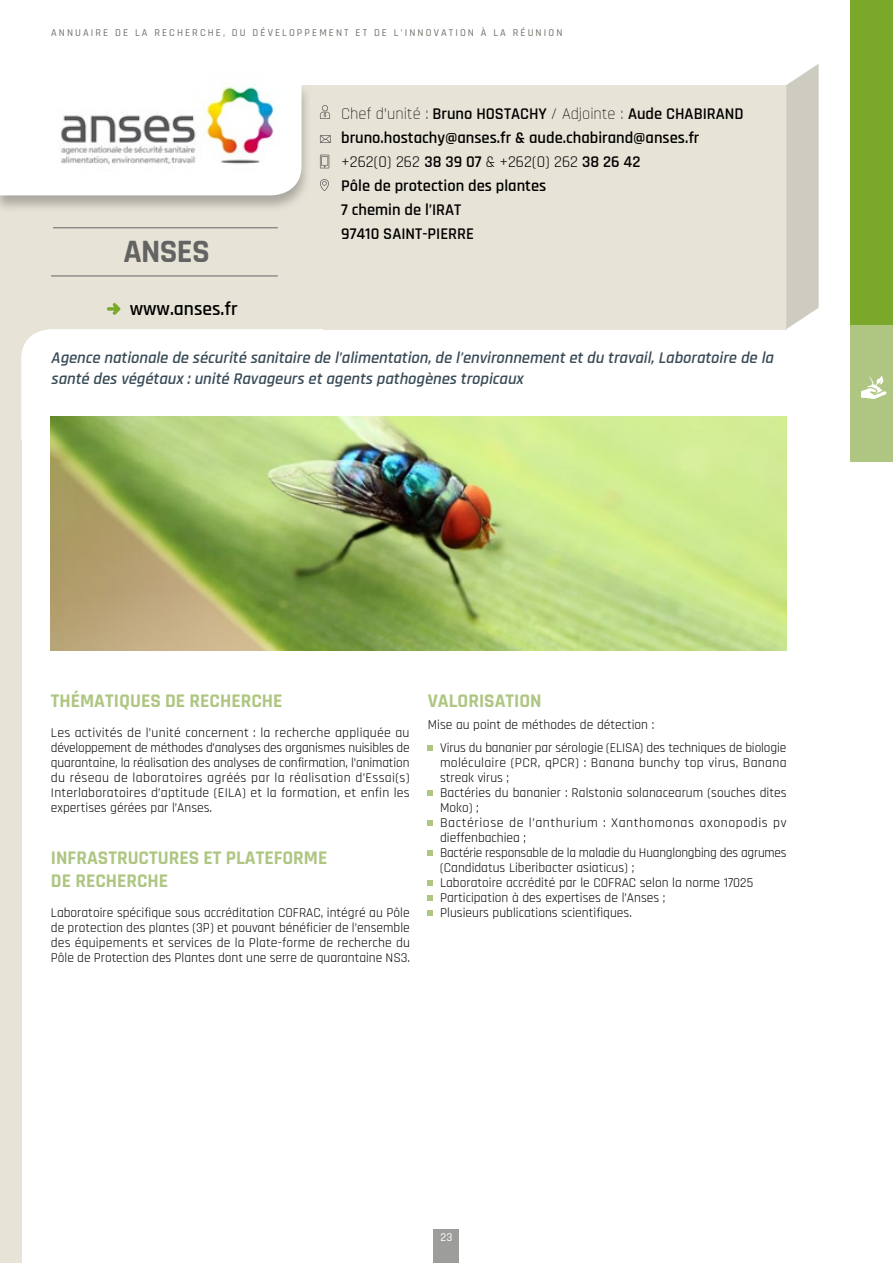
<style>
.page{position:relative;width:893px;height:1263px;background:#fff}
.page>*{position:absolute;margin:0;border:0;box-sizing:border-box;transform-origin:0 0}
.t1{font:700 33px "Rajdhani";letter-spacing:-.02em;color:#646363}
.t2{font:700 19.5px/22.5px "Rajdhani";color:#aec681}
.t3{font:600 19.5px "Rajdhani";color:#000}
.t4{font:600 16.5px/24px "Rajdhani";color:#000}
.t5{font:italic 600 16.5px/21px "Rajdhani";color:#394b57}
.t6{font:13.5px/15px "Rajdhani";color:#000;text-align:justify}
.t7{font:500 12px "Rajdhani";color:#fff}
.t8{font:500 10.5px "Rajdhani";letter-spacing:.2em;color:#717068}
.s1{font-weight:300}
.s2{font-weight:400}
</style>
<div class="page">
<div style="left:434px;top:1229px;width:25px;height:34px;background:#9d9d9c"></div>
<div style="left:0;top:85px;width:786px;height:244px;background:#e7e3d7"></div>
<svg style="left:786px;top:64px;width:33px;height:265px;background:#d2cfc5"></svg>
<hr style="left:53px;top:227px;width:225px;height:1px;background:#646363">
<hr style="left:51px;top:276px;width:227px;height:1px;background:#646363">
<div style="left:0;top:252px;width:21px;height:1011px;background:#e7e3d7"></div>
<svg style="left:21px;top:329px;width:302px;height:112px"></svg>
<div style="left:0;top:82px;width:312px;height:131px;background:#000;opacity:.26"></div>
<div style="left:0;top:84px;width:302px;height:111px;background:#fff"></div>
<img style="left:51px;top:82px;width:229px;height:89px">
<svg style="left:320px;top:105px;width:10px;height:14px"></svg>
<svg style="left:320px;top:135px;width:11px;height:8px"></svg>
<svg style="left:320px;top:155px;width:9px;height:13px"></svg>
<svg style="left:320px;top:179px;width:9px;height:12px"></svg>
<svg style="left:428px;top:745px;width:5px;height:5px"></svg>
<svg style="left:428px;top:790px;width:5px;height:5px"></svg>
<svg style="left:428px;top:820px;width:5px;height:5px"></svg>
<svg style="left:428px;top:850px;width:5px;height:5px"></svg>
<svg style="left:428px;top:880px;width:5px;height:5px"></svg>
<svg style="left:428px;top:895px;width:5px;height:5px"></svg>
<svg style="left:428px;top:910px;width:5px;height:5px"></svg>
<img style="left:51px;top:417px;width:735px;height:234px">
<svg style="left:107px;top:303px;width:13px;height:12px"></svg>
<div style="left:850px;top:0;width:43px;height:326px;background:#79a82b"></div>
<div style="left:850px;top:326px;width:43px;height:136px;background:#aec681"></div>
<svg style="left:861px;top:376px;width:26px;height:23px"></svg>
<p class="t8" style="left:51px;top:26px;width:513px">ANNUAIRE DE LA RECHERCHE, DU DÉVELOPPEMENT ET DE L’INNOVATION À LA RÉUNION</p>
<h1 class="t1" style="left:123px;top:231px;width:88px">ANSES</h1>
<h2 class="t3" style="left:130px;top:297px;width:109px">www.anses.fr</h2>
<p class="t4" style="left:341px;top:102px;width:404px"><span class="s1">Chef d’unité :</span> Bruno HOSTACHY <span class="s1">/ Adjointe :</span> Aude CHABIRAND bruno.hostachy@anses.fr &amp; aude.chabirand@anses.fr <span class="s2">+262(0) 262</span> 38 39 07 <span class="s2">&amp; +262(0) 262</span> 38 26 42<br>Pôle de protection des plantes<br>7 chemin de l’IRAT<br>97410 SAINT-PIERRE</p>
<p class="t5" style="left:51px;top:348px;width:727px">Agence nationale de sécurité sanitaire de l’alimentation,de l’environnementetdu travail,Laboratoire de la santé des végétaux :unité Ravageurs etagents pathogènes tropicaux</p>
<h2 class="t2" style="left:51px;top:690px;width:233px">THÉMATIQUES DE RECHERCHE</h2>
<p class="t6" style="left:51px;top:725px;width:360px">Les activités de l’unité concernent : la recherche appliquée au développement de méthodes d’analyses des organismes nuisibles de quarantaine, la réalisation des analyses de confirmation, l’animation du réseau de laboratoires agréés par la réalisation d’Essai(s)<br>Interlaboratoires d’aptitude (EILA) et la formation, et enfin les expertises gérées par l’Anses.</p>
<h2 class="t2" style="left:51px;top:847px;width:278px">INFRASTRUCTURES ET PLATEFORME<br>DE RECHERCHE</h2>
<p class="t6" style="left:51px;top:905px;width:360px">Laboratoire spécifique sous accréditation COFRAC, intégré au Pôle de protection des plantes (3P) et pouvant bénéficier de l’ensemble des équipements et services de la Plate-forme de recherche du Pôle de Protection des Plantes dont une serre de quarantaine NS3.</p>
<h2 class="t2" style="left:428px;top:690px;width:115px">VALORISATION</h2>
<p class="t6" style="left:440px;top:714px;width:348px;line-height:22.5px;text-indent:-12px">Mise au point de méthodes de détection :<br>Virus du bananier par sérologie (ELISA) des techniques de biologie</p>
<p class="t6" style="left:440px;top:755px;width:348px;text-align:left">moléculaire (PCR, qPCR) : Banana bunchy top virus, Banana streak virus ;<br>Bactéries du bananier : Ralstonia solanacearum (souches dites Moko) ;<br>Bactériose de l’anthurium : Xanthomonas axonopodis pv dieffenbachiea ;<br>Bactérie responsable de la maladie du Huanglongbing des agrumes (Candidatus Liberibacter asiaticus) ;<br>Laboratoire accrédité par le COFRAC selon la norme 17025<br>Participation à des expertises de l’Anses ;<br>Plusieurs publications scientifiques.</p>
<p class="t7" style="left:441px;top:1230px;width:13px">23</p>
</div>
